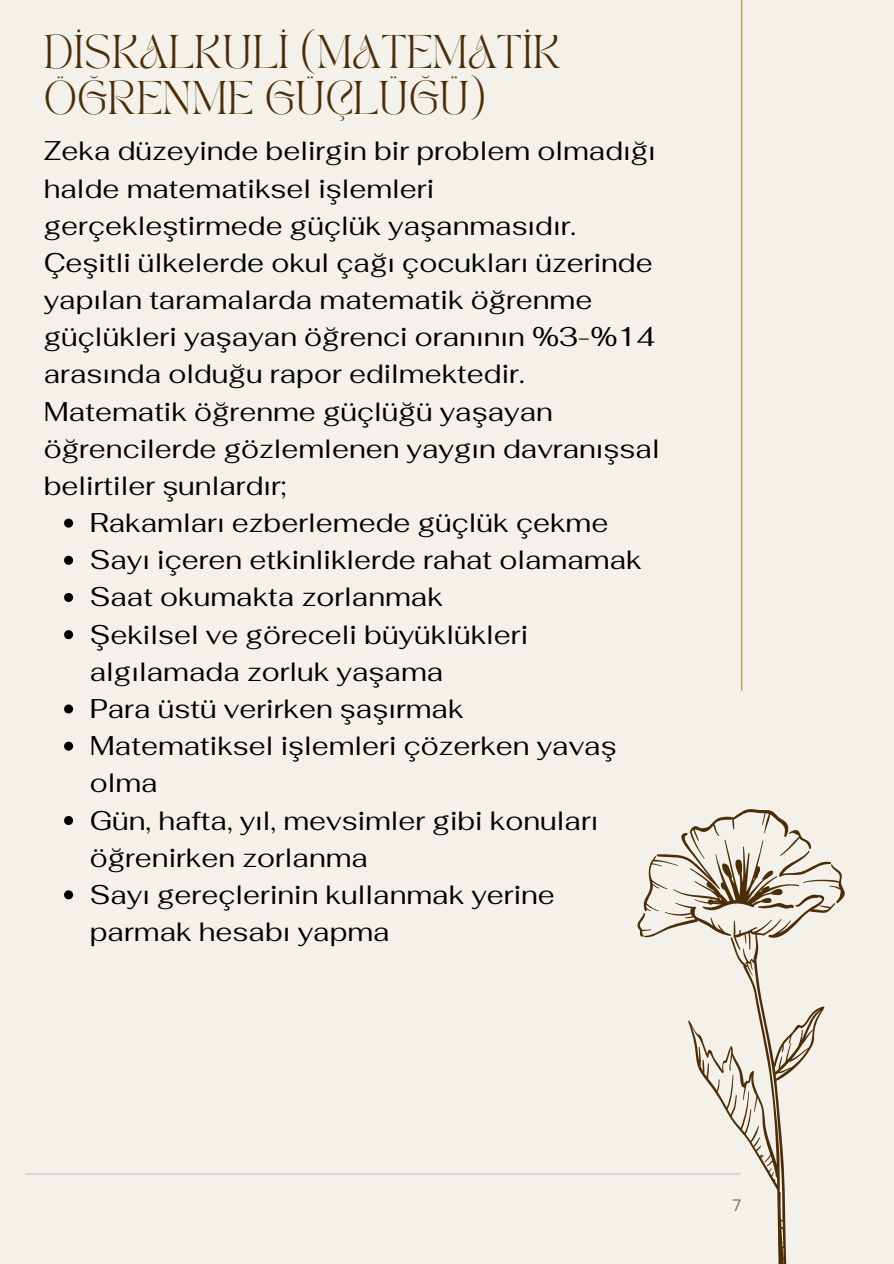
<style>
.page{position:relative;width:894px;height:1264px;background:#fff}
.page>*{position:absolute;margin:0;border:0;box-sizing:border-box;transform-origin:0 0}
.t1{font:33px/46.2px "TAN PEARL Regular";color:#4b2e08}
.t2{font:27px/37.2px "Fahkwang";color:#000}
.t3{font:16.5px "DM Sans";color:#777854}
</style>
<div class="page">
<div style="left:0;top:0;width:893px;height:1263px;background:#f4f1ea"></div>
<svg style="left:64px;top:518px;width:9px;height:9px"></svg>
<svg style="left:64px;top:556px;width:9px;height:9px"></svg>
<svg style="left:64px;top:593px;width:9px;height:9px"></svg>
<svg style="left:64px;top:630px;width:9px;height:9px"></svg>
<svg style="left:64px;top:704px;width:9px;height:9px"></svg>
<svg style="left:64px;top:741px;width:9px;height:9px"></svg>
<svg style="left:64px;top:816px;width:9px;height:9px"></svg>
<svg style="left:64px;top:890px;width:9px;height:9px"></svg>
<hr style="left:741px;top:0;width:1px;height:690px;background:#ad833b">
<svg style="left:637px;top:809px;width:207px;height:454px"></svg>
<hr style="left:27px;top:1172px;width:712px;height:3px;background:#d9d9d9">
<p class="t1" style="left:44px;top:32px;width:518px">DİSKALKULİ (MATEMATİK<br>ÖĞRENME GÜÇLÜĞÜ)</p>
<p class="t2" style="left:44px;top:132px;width:613px">Zeka düzeyinde belirgin bir problem olmadığı halde matematiksel işlemleri gerçekleştirmede güçlük yaşanmasıdır.<br>Çeşitli ülkelerde okul çağı çocukları üzerinde yapılan taramalarda matematik öğrenme güçlükleri yaşayan öğrenci oranının %3-%14 arasında olduğu rapor edilmektedir.</p>
<p class="t2" style="left:44px;top:392px;width:617px">Matematik öğrenme güçlüğü yaşayan öğrencilerde gözlemlenen yaygın davranışsal belirtiler şunlardır;</p>
<p class="t2" style="left:90px;top:504px;width:520px">Rakamları ezberlemede güçlük çekme</p>
<p class="t2" style="left:90px;top:541px;width:553px">Sayı içeren etkinliklerde rahat olamamak</p>
<p class="t2" style="left:90px;top:578px;width:354px">Saat okumakta zorlanmak</p>
<p class="t2" style="left:90px;top:615px;width:440px">Şekilsel ve göreceli büyüklükleri algılamada zorluk yaşama</p>
<p class="t2" style="left:90px;top:689px;width:375px">Para üstü verirken şaşırmak</p>
<p class="t2" style="left:90px;top:727px;width:528px">Matematiksel işlemleri çözerken yavaş olma</p>
<p class="t2" style="left:90px;top:801px;width:510px">Gün, hafta, yıl, mevsimler gibi konuları öğrenirken zorlanma</p>
<p class="t2" style="left:90px;top:875px;width:466px">Sayı gereçlerinin kullanmak yerine parmak hesabı yapma</p>
<p class="t3" style="left:732px;top:1194px;width:10px">7</p>
</div>
